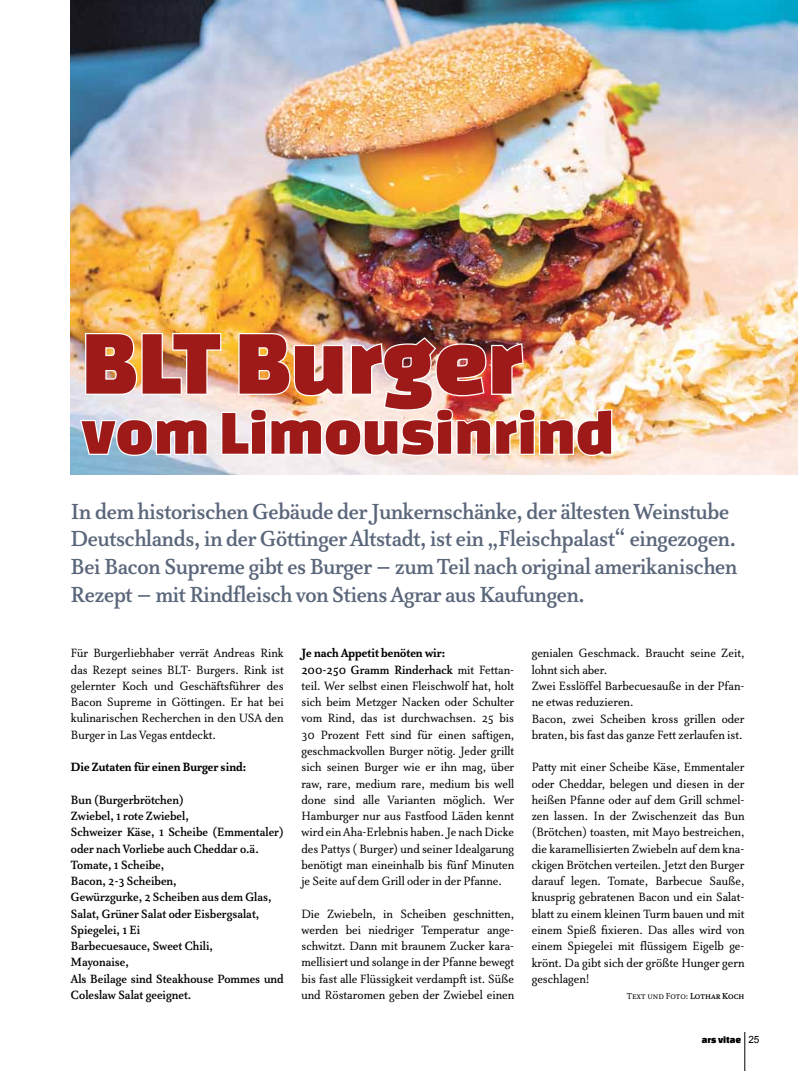
<style>
.page{position:relative;width:798px;height:1071px;background:#fff}
.page>*{position:absolute;margin:0;border:0;box-sizing:border-box;transform-origin:0 0}
.t1{font:95px "Changa One";color:#9d1a19}
.t2{font:65px "Changa One";color:#9d1a19}
.t3{font:500 25px/27.5px "Atma Serif OT";letter-spacing:-.01em;color:#5a667a}
.t4{font:13.75px/16.2px "Atma Serif OT";color:#000;text-align:justify}
.t5{font:500 13.75px/16.2px "Atma Serif OT";color:#000}
.t6{font:700 13.75px "Atma Serif OT";color:#000}
.t7{font:10px "Atma Serif OT";color:#000}
.t8{font:10px "Changa One";color:#000}
.s1{font-weight:700}
.s2{font-weight:500}
.s3{font-family:"Arial"}
</style>
<div class="page">
<hr style="left:744px;top:1031px;width:1px;height:39px;background:#000">
<img style="left:71px;top:0;width:726px;height:474px">
<img style="left:78px;top:331px;width:535px;height:126px">
<h1 class="t1" style="left:81px;top:310px;width:443px">BLT Burger</h1>
<h2 class="t2" style="left:81px;top:396px;width:534px">vom Limousinrind</h2>
<p class="t3" style="left:71px;top:498px;width:667px">In dem historischen Gebäude der Junkernschänke, der ältesten Weinstube Deutschlands, in der Göttinger Altstadt, ist ein „Fleischpalast“ eingezogen.<br>Bei Bacon Supreme gibt es Burger – zum Teil nach original amerikanischen Rezept – mit Rindfleisch von Stiens Agrar aus Kaufungen.</p>
<p class="t4" style="left:71px;top:645px;width:214px">Für Burgerliebhaber verrät Andreas Rink das Rezept seines BLT- Burgers. Rink ist gelernter Koch und Geschäftsführer des Bacon Supreme in Göttingen. Er hat bei kulinarischen Recherchen in den USA den Burger in Las Vegas entdeckt.</p>
<p class="t6" style="left:71px;top:758px;width:177px">Die Zutaten für einen Burger sind:</p>
<p class="t5" style="left:71px;top:791px;width:214px">Bun (Burgerbrötchen)<br>Zwiebel, 1 rote Zwiebel,<br>Schweizer Käse, 1 Scheibe (Emmentaler) oder nach Vorliebe auch Cheddar o.ä.<br>Tomate, 1 Scheibe,<br>Bacon, 2-3 Scheiben,<br>Gewürzgurke, 2 Scheiben aus dem Glas,<br>Salat, Grüner Salat oder Eisbergsalat,<br>Spiegelei, 1 Ei<br>Barbecuesauce, Sweet Chili,<br>Mayonaise,<br>Als Beilage sind Steakhouse Pommes und<br>Coleslaw Salat geeignet.</p>
<p class="t4" style="left:301px;top:645px;width:214px;text-align:left"><span class="s1">Je nach Appetit benöten wir:<br></span><span class="s2">200-250 Gramm Rinderhack</span> mit Fettan&shy;teil. Wer selbst einen Fleischwolf hat, holt sich beim Metzger Nacken oder Schulter vom Rind, das ist durchwachsen. 25 bis 30 Prozent Fett sind für einen saftigen, geschmackvollen Burger nötig. Jeder grillt sich seinen Burger wie er ihn mag, über raw, rare, medium rare, medium bis well done sind alle Varianten möglich. Wer Hamburger nur aus Fastfood Läden kennt wird ein Aha-Erlebnis haben. Je nach Dicke des Pattys ( Burger) und seiner Idealgarung benötigt man eineinhalb bis fünf Minuten je Seite auf dem Grill oder in der Pfanne.</p>
<p class="t4" style="left:301px;top:905px;width:214px">Die Zwiebeln, in Scheiben geschnitten, werden bei niedriger Temperatur ange&shy;schwitzt. Dann mit braunem Zucker kara&shy;mellisiert und solange in der Pfanne bewegt bis fast alle Flüssigkeit verdampft ist. Süße und Röstaromen geben der Zwiebel einen</p>
<p class="t4" style="left:531px;top:645px;width:214px;text-align:left">genialen Geschmack. Braucht seine Zeit, lohnt sich aber.<br>Zwei Esslöffel Barbecuesauße in der Pfan&shy;ne etwas reduzieren.<br>Bacon, zwei Scheiben kross grillen oder braten, bis fast das ganze Fett zerlaufen ist.</p>
<p class="t4" style="left:531px;top:759px;width:214px">Patty mit einer Scheibe Käse, Emmentaler oder Cheddar, belegen und diesen in der heißen Pfanne oder auf dem Grill schmel&shy;zen lassen. In der Zwischenzeit das Bun (Brötchen) toasten, mit Mayo bestreichen, die karamellisierten Zwiebeln auf dem kna&shy;ckigen Brötchen verteilen. Jetzt den Burger darauf legen. Tomate, Barbecue Sauße, knusprig gebratenen Bacon und ein Salat&shy;blatt zu einem kleinen Turm bauen und mit einem Spieß fixieren. Das alles wird von einem Spiegelei mit flüssigem Eigelb ge&shy;krönt. Da gibt sich der größte Hunger gern geschlagen!</p>
<p class="t7" style="left:626px;top:989px;width:119px">Text und Foto: <span class="s2">Lothar Koch</span></p>
<p class="t8" style="left:701px;top:1033px;width:59px">ars vitae <span class="s3">25</span></p>
</div>
